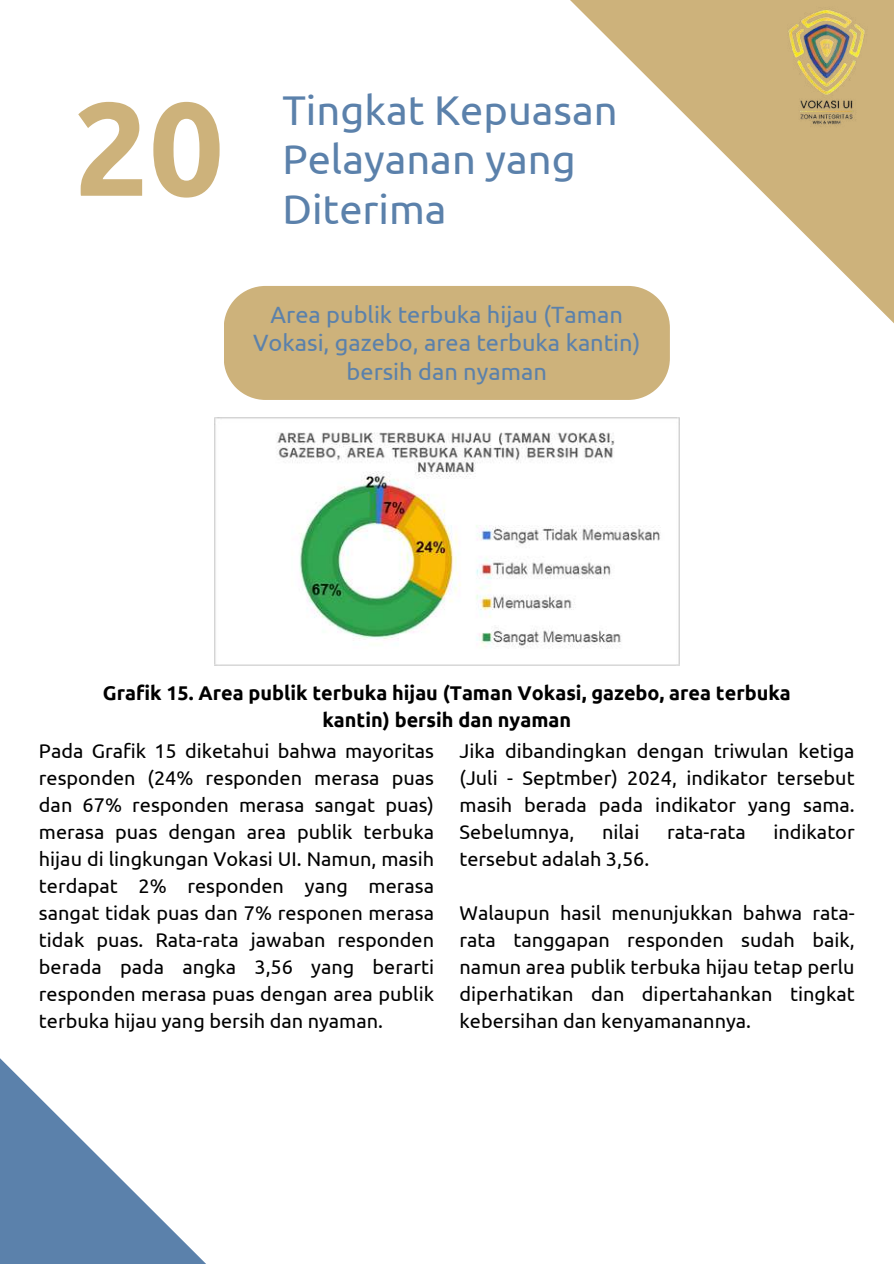
<style>
.page{position:relative;width:894px;height:1264px;background:#fff}
.page>*{position:absolute;margin:0;border:0;box-sizing:border-box;transform-origin:0 0}
.t1{font:700 132.3px "Ubuntu";color:#cdb27b}
.t2{font:41.55px/49.5px "Ubuntu";color:#5b81ab}
.t3{font:23.55px/28.2px "Ubuntu";color:#5b81ab;text-align:center}
.t4{font:19.8px/27px "Ubuntu";color:#000;text-align:justify}
.t5{font:700 19.8px/27px "Ubuntu";color:#000;text-align:center}
</style>
<div class="page">
<svg style="left:570px;top:0;width:323px;height:348px"></svg>
<svg style="left:0;top:1058px;width:205px;height:205px;fill:#5b81ab"></svg>
<img style="left:758px;top:0;width:135px;height:135px">
<div style="left:224px;top:286px;width:445px;height:114px;background:#cdb27b"></div>
<img style="left:214px;top:418px;width:465px;height:247px">
<h1 class="t1" style="left:74px;top:72px;width:152px">20</h1>
<h2 class="t2" style="left:282px;top:85px;width:337px">Tingkat Kepuasan<br>Pelayanan yang</h2>
<h2 class="t2" style="left:282px;top:184px;width:166px">Diterima</h2>
<p class="t3" style="left:253px;top:300px;width:388px">Area publik terbuka hijau (Taman<br>Vokasi, gazebo, area terbuka kantin) bersih dan nyaman</p>
<p class="t5" style="left:103px;top:679px;width:689px">Grafik 15. Area publik terbuka hijau (Taman Vokasi, gazebo, area terbuka kantin) bersih dan nyaman</p>
<p class="t4" style="left:39px;top:737px;width:396px">Pada Grafik 15 diketahui bahwa mayoritas responden (24% responden merasa puas dan 67% responden merasa sangat puas) merasa puas dengan area publik terbuka hijau di lingkungan Vokasi UI. Namun, masih terdapat 2% responden yang merasa sangat tidak puas dan 7% responen merasa tidak puas. Rata-rata jawaban responden berada pada angka 3,56 yang berarti responden merasa puas dengan area publik terbuka hijau yang bersih dan nyaman.</p>
<p class="t4" style="left:459px;top:737px;width:396px">Jika dibandingkan dengan triwulan ketiga (Juli - Septmber) 2024, indikator tersebut masih berada pada indikator yang sama.<br>Sebelumnya,</p>
<p class="t4" style="left:602px;top:818px;width:39px">nilai</p>
<p class="t4" style="left:667px;top:818px;width:80px">rata-rata</p>
<p class="t4" style="left:773px;top:818px;width:83px">indikator</p>
<p class="t4" style="left:459px;top:845px;width:191px">tersebut adalah 3,56.</p>
<p class="t4" style="left:459px;top:899px;width:396px">Walaupun hasil menunjukkan bahwa rata&shy;rata tanggapan responden sudah baik, namun area publik terbuka hijau tetap perlu diperhatikan dan dipertahankan tingkat kebersihan dan kenyamanannya.</p>
</div>
